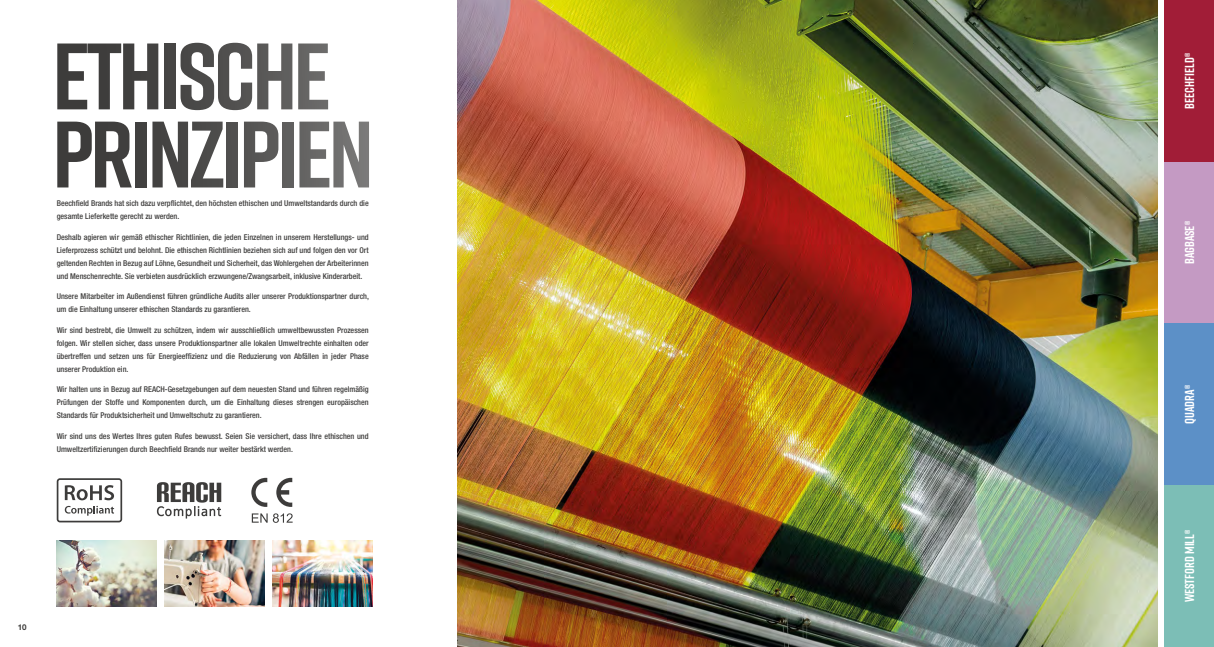
<style>
.page{position:relative;width:1214px;height:647px;background:#fff}
.page>*{position:absolute;margin:0;border:0;box-sizing:border-box;transform-origin:0 0}
.t1{font:700 94px/78px "Rift";letter-spacing:-.04em;color:#3d3c3b}
.t2{font:700 13px "Rift";color:#fff}
.t3{font:500 condensed 8px/13px "Helvetica Neue LT Pro";color:#3d3c3b}
.t4{font:700 8px "Helvetica Neue LT Pro";color:#3d3c3b}
</style>
<div class="page">
<img style="left:457px;top:0;width:700px;height:646px">
<img style="left:57px;top:540px;width:100px;height:66px">
<img style="left:165px;top:540px;width:99px;height:66px">
<img style="left:272px;top:540px;width:100px;height:66px">
<svg style="left:157px;top:482px;width:64px;height:36px"></svg>
<svg style="left:57px;top:478px;width:65px;height:44px"></svg>
<svg style="left:251px;top:477px;width:16px;height:29px"></svg>
<svg style="left:276px;top:477px;width:16px;height:29px"></svg>
<svg style="left:252px;top:513px;width:15px;height:9px"></svg>
<svg style="left:273px;top:513px;width:19px;height:9px"></svg>
<div style="left:1163px;top:0;width:50px;height:162px;background:#a11d37"></div>
<div style="left:1163px;top:162px;width:50px;height:161px;background:#c49ac3"></div>
<div style="left:1163px;top:323px;width:50px;height:162px;background:#5c90c7"></div>
<div style="left:1163px;top:485px;width:50px;height:161px;background:#7cbeb6"></div>
<h1 class="t1" style="left:52px;top:36px;width:323px">ETHISCHE<br>PRINZIPIEN</h1>
<p class="t3" style="left:57px;top:197px;width:313px">Beechfield Brands hat sich dazu verpflichtet, den höchsten ethischen und Umweltstandards durch die gesamte Lieferkette gerecht zu werden.</p>
<p class="t3" style="left:57px;top:230px;width:313px;text-align:justify">Deshalb agieren wir gemäß ethischer Richtlinien, die jeden Einzelnen in unserem Herstellungs- und Lieferprozess schützt und belohnt. Die ethischen Richtlinien beziehen sich auf und folgen den vor Ort geltenden Rechten in Bezug auf Löhne, Gesundheit und Sicherheit, das Wohlergehen der Arbeiterinnen und Menschenrechte. Sie verbieten ausdrücklich erzwungene/Zwangsarbeit, inklusive Kinderarbeit.</p>
<p class="t3" style="left:57px;top:290px;width:314px">Unsere Mitarbeiter im Außendienst führen gründliche Audits aller unserer Produktionspartner durch, um die Einhaltung unserer ethischen Standards zu garantieren.</p>
<p class="t3" style="left:57px;top:323px;width:313px;text-align:justify">Wir sind bestrebt, die Umwelt zu schützen, indem wir ausschließlich umweltbewussten Prozessen folgen. Wir stellen sicher, dass unsere Produktionspartner alle lokalen Umweltrechte einhalten oder übertreffen und setzen uns für Energieeffizienz und die Reduzierung von Abfällen in jeder Phase unserer Produktion ein.</p>
<p class="t3" style="left:57px;top:382px;width:313px;text-align:justify">Wir halten uns in Bezug auf REACH-Gesetzgebungen auf dem neuesten Stand und führen regelmäßig Prüfungen der Stoffe und Komponenten durch, um die Einhaltung dieses strengen europäischen Standards für Produktsicherheit und Umweltschutz zu garantieren.</p>
<p class="t3" style="left:57px;top:429px;width:313px">Wir sind uns des Wertes Ihres guten Rufes bewusst. Seien Sie versichert, dass Ihre ethischen und<br>Umweltzertifizierungen durch Beechfield Brands nur weiter bestärkt werden.</p>
<p class="t4" style="left:18px;top:622px;width:10px">10</p>
<h2 class="t2" style="left:1179px;top:108px;width:57px;rotate:-90deg">beechfield®</h2>
<h2 class="t2" style="left:1179px;top:264px;width:44px;rotate:-90deg">BAGBASE®</h2>
<h2 class="t2" style="left:1179px;top:423px;width:40px;rotate:-90deg">QUADRA®</h2>
<h2 class="t2" style="left:1179px;top:602px;width:74px;rotate:-90deg">WESTFORD MILL®</h2>
</div>
